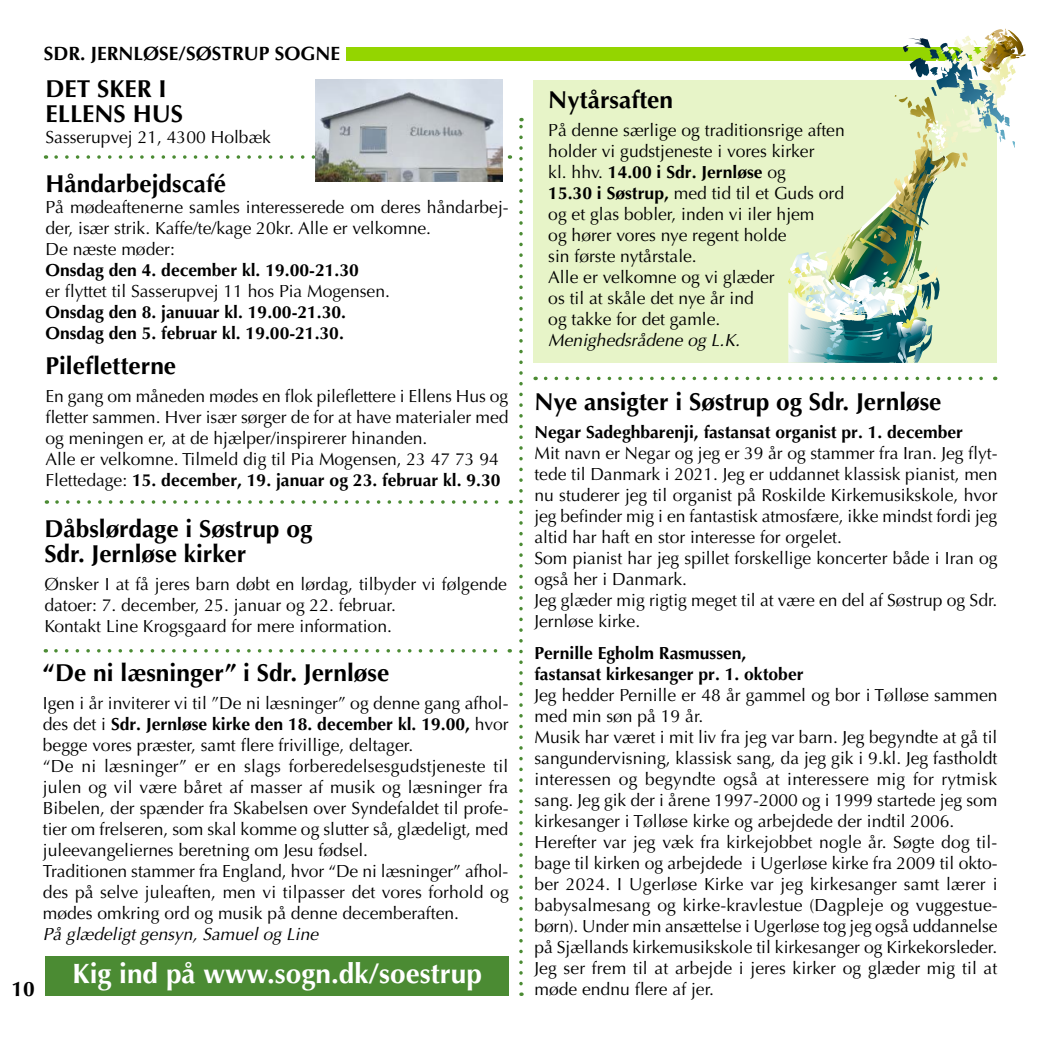
<style>
.page{position:relative;width:1042px;height:1042px;background:#fff}
.page>*{position:absolute;margin:0;border:0;box-sizing:border-box;transform-origin:0 0}
.t1{font:700 28px "Optima";color:#fff}
.t2{font:700 24.5px/24.5px "Optima";color:#000}
.t3{font:700 21px "Optima";color:#000}
.t4{font:700 19.25px "Optima";color:#000}
.t5{font:17.5px/21px "Optima";color:#000}
.t6{font:700 17.5px/21px "Optima";color:#000}
.t7{font:italic 17.5px "Optima";color:#000}
.t8{font:17.5px "Optima";color:#000}
.s1{font-weight:700}
</style>
<div class="page">
<div style="left:533px;top:80px;width:463px;height:283px;background:#e7f4c8"></div>
<svg style="left:56px;top:155px;width:454px;height:4px"></svg>
<div style="left:346px;top:47px;width:650px;height:14px;background:#94d500"></div>
<img style="left:315px;top:79px;width:187px;height:102px">
<svg style="left:56px;top:649px;width:454px;height:3px"></svg>
<svg style="left:545px;top:377px;width:450px;height:3px"></svg>
<div style="left:45px;top:956px;width:464px;height:40px;background:#4b8b33"></div>
<svg style="left:57px;top:500px;width:454px;height:4px"></svg>
<img style="left:788px;top:29px;width:237px;height:334px">
<svg style="left:519px;top:118px;width:4px;height:865px"></svg>
<p class="t4" style="left:44px;top:42px;width:298px">SDR. JERNLØSE/SØSTRUP SOGNE</p>
<h2 class="t2" style="left:46px;top:77px;width:139px">DET SKER I<br>ELLENS HUS</h2>
<p class="t5" style="left:46px;top:127px;width:227px">Sasserupvej 21, 4300 Holbæk</p>
<h2 class="t2" style="left:46px;top:172px;width:182px">Håndarbejdscafé</h2>
<p class="t5" style="left:46px;top:197px;width:464px">På mødeaftenerne samles interesserede om deres håndarbej&shy;der, især strik. Kaffe/te/kage 20kr. Alle er velkomne.<br>De næste møder:</p>
<p class="t6" style="left:46px;top:260px;width:315px">Onsdag den 4. december kl. 19.00-21.30</p>
<p class="t8" style="left:46px;top:281px;width:346px">er flyttet til Sasserupvej 11 hos Pia Mogensen.</p>
<p class="t6" style="left:46px;top:302px;width:302px">Onsdag den 8. januuar kl. 19.00-21.30.<br>Onsdag den 5. februar kl. 19.00-21.30.</p>
<h2 class="t2" style="left:46px;top:354px;width:132px">Pilefletterne</h2>
<p class="t5" style="left:46px;top:386px;width:464px">En gang om måneden mødes en flok pileflettere i Ellens Hus og fletter sammen. Hver især sørger de for at have materialer med og meningen er, at de hjælper/inspirerer hinanden.<br>Alle er velkomne. Tilmeld dig til Pia Mogensen, 23 47 73 94<br>Flettedage: <span class="s1">15. december, 19. januar og 23. februar kl. 9.30</span></p>
<h2 class="t2" style="left:44px;top:517px;width:269px">Dåbslørdage i Søstrup og<br>Sdr. Jernløse kirker</h2>
<p class="t5" style="left:44px;top:573px;width:464px">Ønsker I at få jeres barn døbt en lørdag, tilbyder vi følgende datoer: 7. december, 25. januar og 22. februar.<br>Kontakt Line Krogsgaard for mere information.</p>
<p class="t3" style="left:11px;top:976px;width:25px">10</p>
<h2 class="t2" style="left:43px;top:660px;width:348px">“De ni læsninger” i Sdr. Jernløse</h2>
<p class="t5" style="left:43px;top:692px;width:467px">Igen i år inviterer vi til ”De ni læsninger” og denne gang afhol&shy;des det i <span class="s1">Sdr. Jernløse kirke den 18. december kl. 19.00,</span> hvor begge vores præster, samt flere frivillige, deltager.<br>“De ni læsninger” er en slags forberedelsesgudstjeneste til julen og vil være båret af masser af musik og læsninger fra Bibelen, der spænder fra Skabelsen over Syndefaldet til profe&shy;tier om frelseren, som skal komme og slutter så, glædeligt, med juleevangeliernes beretning om Jesu fødsel.<br>Traditionen stammer fra England, hvor “De ni læsninger” afhol&shy;des på selve juleaften, men vi tilpasser det vores forhold og mødes omkring ord og musik på denne decemberaften.</p>
<p class="t7" style="left:43px;top:923px;width:277px">På glædeligt gensyn, Samuel og Line</p>
<h1 class="t1" style="left:73px;top:957px;width:411px">Kig ind på www.sogn.dk/soestrup</h1>
<h2 class="t2" style="left:548px;top:88px;width:126px">Nytårsaften</h2>
<p class="t5" style="left:548px;top:120px;width:298px">På denne særlige og traditionsrige aften holder vi gudstjeneste i vores kirker<br>kl. hhv. <span class="s1">14.00 i Sdr. Jernløse</span> og<br><span class="s1">15.30 i Søstrup,</span> med tid til et Guds ord og et glas bobler, inden vi iler hjem<br>og hører vores nye regent holde<br>sin første nytårstale.<br>Alle er velkomne og vi glæder<br>os til at skåle det nye år ind<br>og takke for det gamle.</p>
<p class="t7" style="left:548px;top:330px;width:193px">Menighedsrådene og L.K.</p>
<h2 class="t2" style="left:534px;top:390px;width:408px">Nye ansigter i Søstrup og Sdr. Jernløse</h2>
<p class="t6" style="left:534px;top:422px;width:430px">Negar Sadeghbarenji, fastansat organist pr. 1. december</p>
<p class="t5" style="left:534px;top:443px;width:464px">Mit navn er Negar og jeg er 39 år og stammer fra Iran. Jeg flyt&shy;tede til Danmark i 2021. Jeg er uddannet klassisk pianist, men nu studerer jeg til organist på Roskilde Kirkemusikskole, hvor jeg befinder mig i en fantastisk atmosfære, ikke mindst fordi jeg altid har haft en stor interesse for orgelet.<br>Som pianist har jeg spillet forskellige koncerter både i Iran og også her i Danmark.<br>Jeg glæder mig rigtig meget til at være en del af Søstrup og Sdr.<br>Jernløse kirke.</p>
<p class="t6" style="left:534px;top:642px;width:271px">Pernille Egholm Rasmussen, fastansat kirkesanger pr. 1. oktober</p>
<p class="t5" style="left:534px;top:684px;width:465px">Jeg hedder Pernille er 48 år gammel og bor i Tølløse sammen med min søn på 19 år.<br>Musik har været i mit liv fra jeg var barn. Jeg begyndte at gå til sangundervisning, klassisk sang, da jeg gik i 9.kl. Jeg fastholdt interessen og begyndte også at interessere mig for rytmisk sang. Jeg gik der i årene 1997-2000 og i 1999 startede jeg som kirkesanger i Tølløse kirke og arbejdede der indtil 2006.<br>Herefter var jeg væk fra kirkejobbet nogle år. Søgte dog til&shy;bage til kirken og arbejdede i Ugerløse kirke fra 2009 til okto&shy;ber 2024. I Ugerløse Kirke var jeg kirkesanger samt lærer i babysalmesang og kirke-kravlestue (Dagpleje og vuggestue&shy;børn). Under min ansættelse i Ugerløse tog jeg også uddannelse på Sjællands kirkemusikskole til kirkesanger og Kirkekorsleder.<br>Jeg ser frem til at arbejde i jeres kirker og glæder mig til at møde endnu flere af jer.</p>
</div>
